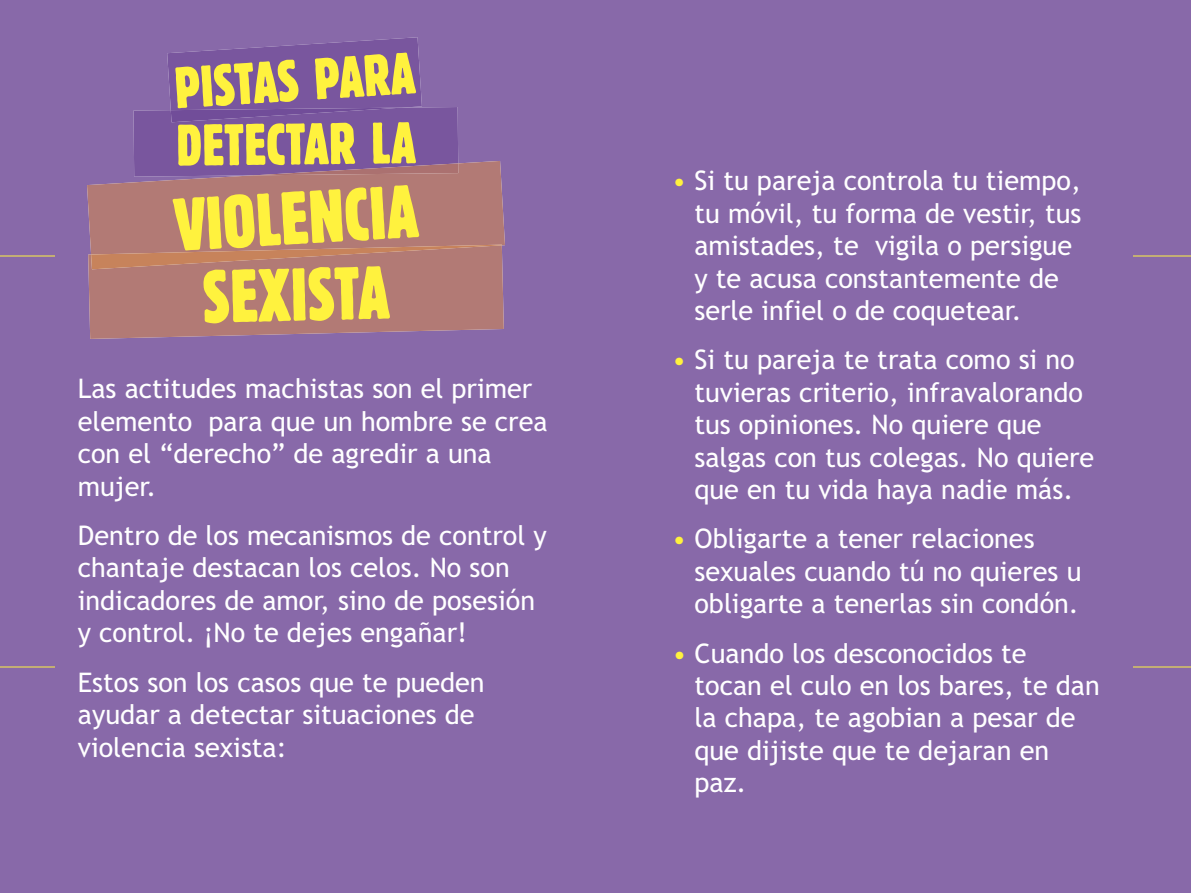
<style>
.page{position:relative;width:1191px;height:893px;background:#8869a9}
.page>*{position:absolute;margin:0;border:0;box-sizing:border-box;transform-origin:0 0}
.t1{font:77.7px "Block D Regu Extr Cond";color:#fff23e}
.t2{font:60.9px "Block D Regu Extr Cond";color:#fff23e}
.t3{font:27px/32.4px "Trebuchet MS";color:#fff}
.s1{color:#fff23e}
</style>
<div class="page">
<hr style="left:1133px;top:255px;width:58px;height:2px;background:#c3ae74">
<hr style="left:1133px;top:666px;width:58px;height:2px;background:#c3ae74">
<hr style="left:0;top:255px;width:55px;height:2px;background:#c3ae74">
<hr style="left:0;top:666px;width:55px;height:2px;background:#c3ae74">
<svg style="left:87px;top:37px;width:418px;height:302px;background:#9a6d8a"></svg>
<h2 class="t2" style="left:172px;top:52px;width:242px;rotate:-4deg">PISTAS PARA</h2>
<h2 class="t2" style="left:175px;top:110px;width:241px;rotate:-1deg">DETECTAR LA</h2>
<h1 class="t1" style="left:172px;top:178px;width:245px;rotate:-3deg">VIOLENCIA</h1>
<h1 class="t1" style="left:202px;top:250px;width:188px;rotate:-1deg">SEXISTA</h1>
<p class="t3" style="left:78px;top:373px;width:471px">Las actitudes machistas son el primer elemento para que un hombre se crea con el “derecho” de agredir a una mujer.</p>
<p class="t3" style="left:78px;top:520px;width:470px">Dentro de los mecanismos de control y chantaje destacan los celos. No son indicadores de amor, sino de posesión y control. ¡No te dejes engañar!</p>
<p class="t3" style="left:78px;top:666px;width:408px">Estos son los casos que te pueden ayudar a detectar situaciones de violencia sexista:</p>
<p class="t3" style="left:694px;top:165px;width:388px;text-indent:-22px"><span class="s1">•</span> Si tu pareja controla tu tiempo, tu móvil, tu forma de vestir, tus amistades, te vigila o persigue y te acusa constantemente de serle infiel o de coquetear.</p>
<p class="t3" style="left:694px;top:344px;width:401px;text-indent:-22px"><span class="s1">•</span> Si tu pareja te trata como si no tuvieras criterio, infravalorando tus opiniones. No quiere que salgas con tus colegas. No quiere que en tu vida haya nadie más.</p>
<p class="t3" style="left:694px;top:523px;width:388px;text-indent:-22px"><span class="s1">•</span> Obligarte a tener relaciones sexuales cuando tú no quieres u obligarte a tenerlas sin condón.</p>
<p class="t3" style="left:694px;top:637px;width:407px;text-indent:-22px"><span class="s1">•</span> Cuando los desconocidos te tocan el culo en los bares, te dan la chapa, te agobian a pesar de que dijiste que te dejaran en paz.</p>
</div>
